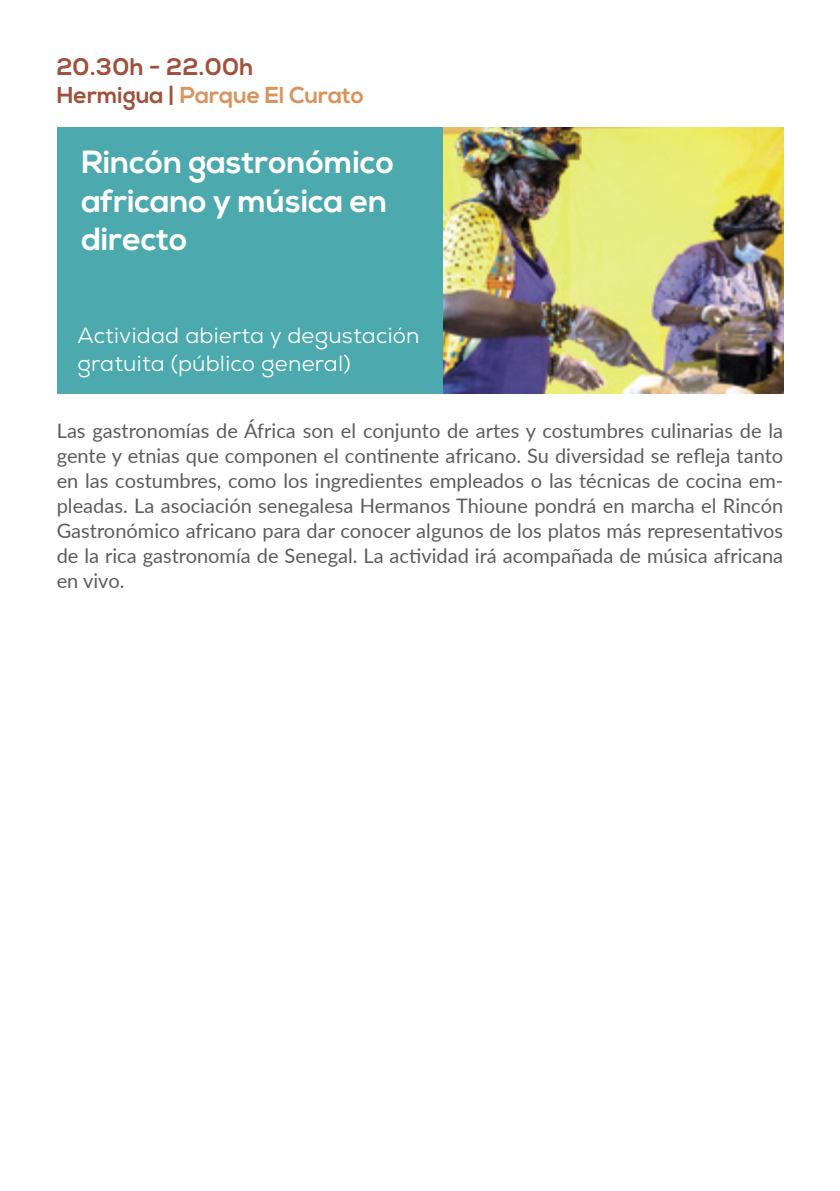
<style>
.page{position:relative;width:840px;height:1191px;background:#fff}
.page>*{position:absolute;margin:0;border:0;box-sizing:border-box;transform-origin:0 0}
.t1{font:700 32px/38.4px "Nexa";color:#fff}
.t2{font:700 24px "Nexa";letter-spacing:.02em;color:#a0513b}
.t3{font:700 23px "Nexa";color:#da935b}
.t4{font:22px/28px "Nexa";letter-spacing:.01em;color:#fff}
.t5{font:20px/25px "Lato";color:#5d5d5d;text-align:justify}
.s1{color:#a0513b}
</style>
<div class="page">
<div style="left:57px;top:127px;width:726px;height:267px;background:#4ca9ad"></div>
<img style="left:443px;top:127px;width:339px;height:267px">
<p class="t2" style="left:57px;top:53px;width:198px">20.30h - 22.00h</p>
<p class="t3" style="left:57px;top:81px;width:309px"><span class="s1">Hermigua |</span> Parque El Curato</p>
<h1 class="t1" style="left:81px;top:144px;width:314px">Rincón gastronómico africano y música en directo</h1>
<p class="t4" style="left:77px;top:321px;width:343px">Actividad abierta y degustación gratuita (público general)</p>
<p class="t5" style="left:57px;top:417px;width:727px">Las gastronomías de África son el conjunto de artes y costumbres culinarias de la gente y etnias que componen el continente africano. Su diversidad se refleja tanto en las costumbres, como los ingredientes empleados o las técnicas de cocina em&shy;pleadas. La asociación senegalesa Hermanos Thioune pondrá en marcha el Rincón Gastronómico africano para dar conocer algunos de los platos más representativos de la rica gastronomía de Senegal. La actividad irá acompañada de música africana en vivo.</p>
</div>
